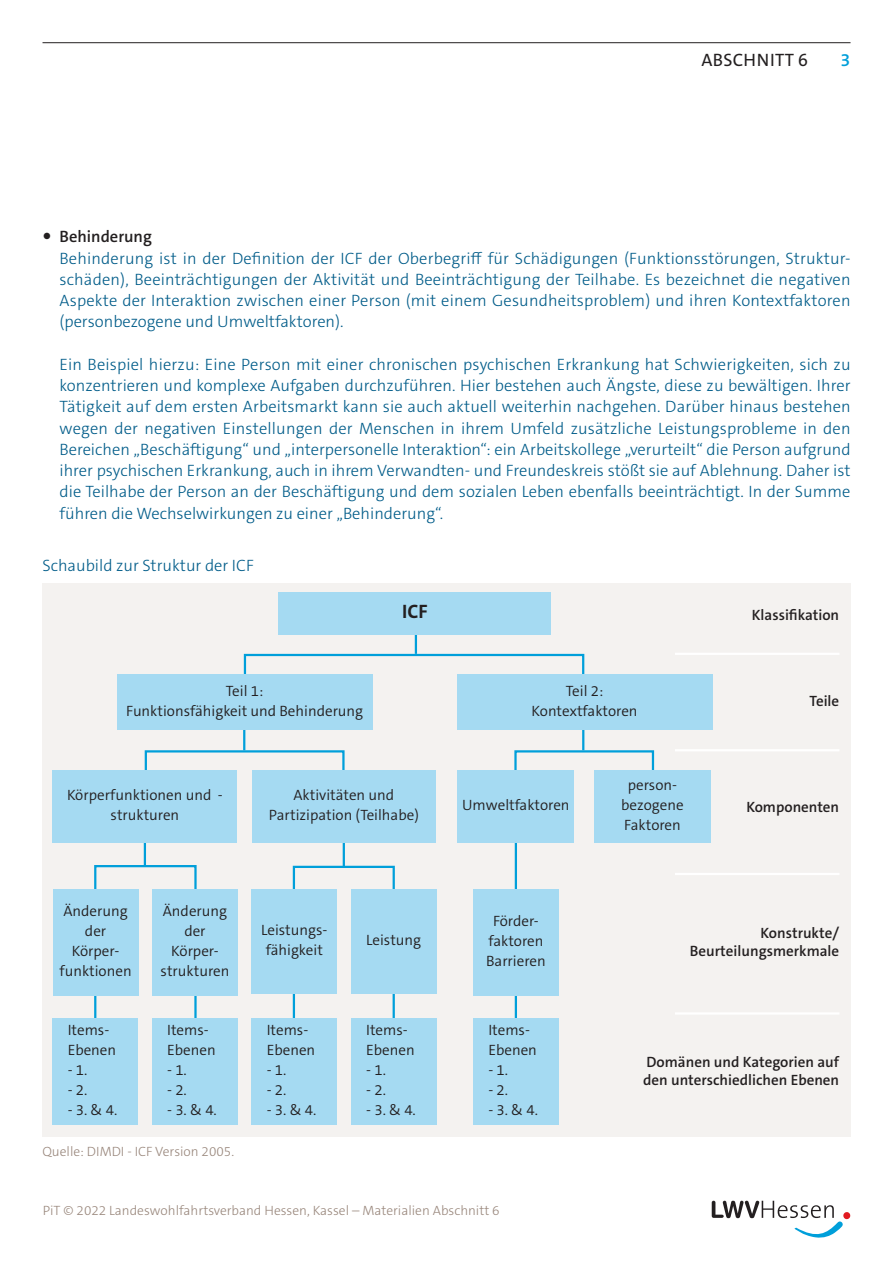
<style>
.page{position:relative;width:893px;height:1263px;background:#fff}
.page>*{position:absolute;margin:0;border:0;box-sizing:border-box;transform-origin:0 0}
.t1{font:700 19.5px "The Sans C5";color:#231f20}
.t2{font:18px "The Sans C5";letter-spacing:.02em;color:#231f20}
.t3{font:600 18px "The Sans C5";color:#009fda}
.t4{font:300 16.5px/21.3px "The Sans C5";letter-spacing:.01em;color:#005c89}
.t5{font:300 15px/20px "The Sans C5";color:#231f20;text-align:center}
.t6{font:600 15px/18px "The Sans C5";color:#231f20;text-align:right}
.t7{font:300 13.5px "The Sans C5";color:#99877c}
.s1{font-weight:600;color:#231f20}
</style>
<div class="page">
<hr style="left:43px;top:42px;width:807px;height:1px;background:#231f20">
<div style="left:42px;top:583px;width:808px;height:553px;background:#f4f2f0"></div>
<svg style="left:292px;top:865px;width:104px;height:153px"></svg>
<svg style="left:93px;top:864px;width:105px;height:154px"></svg>
<div style="left:252px;top:889px;width:85px;height:104px;background:#a5daf2"></div>
<div style="left:351px;top:889px;width:85px;height:104px;background:#a5daf2"></div>
<div style="left:53px;top:889px;width:85px;height:106px;background:#a5daf2"></div>
<div style="left:152px;top:889px;width:85px;height:106px;background:#a5daf2"></div>
<hr style="left:144px;top:838px;width:2px;height:28px;background:#009fda">
<hr style="left:343px;top:838px;width:2px;height:28px;background:#009fda">
<hr style="left:515px;top:838px;width:2px;height:186px;background:#009fda">
<div style="left:473px;top:889px;width:85px;height:106px;background:#a5daf2"></div>
<svg style="left:144px;top:749px;width:201px;height:21px"></svg>
<div style="left:53px;top:770px;width:184px;height:73px;background:#a5daf2"></div>
<div style="left:252px;top:770px;width:184px;height:73px;background:#a5daf2"></div>
<hr style="left:243px;top:722px;width:2px;height:28px;background:#009fda">
<svg style="left:514px;top:749px;width:141px;height:21px"></svg>
<hr style="left:582px;top:722px;width:2px;height:28px;background:#009fda">
<div style="left:594px;top:770px;width:117px;height:73px;background:#a5daf2"></div>
<div style="left:457px;top:770px;width:117px;height:73px;background:#a5daf2"></div>
<svg style="left:243px;top:653px;width:342px;height:46px"></svg>
<hr style="left:415px;top:626px;width:2px;height:28px;background:#009fda">
<div style="left:117px;top:675px;width:255px;height:55px;background:#a5daf2"></div>
<div style="left:457px;top:675px;width:255px;height:55px;background:#a5daf2"></div>
<div style="left:279px;top:592px;width:272px;height:42px;background:#a5daf2"></div>
<div style="left:252px;top:1018px;width:85px;height:107px;background:#a5daf2"></div>
<div style="left:351px;top:1018px;width:85px;height:107px;background:#a5daf2"></div>
<div style="left:53px;top:1018px;width:85px;height:107px;background:#a5daf2"></div>
<div style="left:152px;top:1018px;width:85px;height:107px;background:#a5daf2"></div>
<div style="left:473px;top:1018px;width:85px;height:107px;background:#a5daf2"></div>
<hr style="left:675px;top:1012px;width:164px;height:2px;background:#fff">
<hr style="left:675px;top:873px;width:164px;height:2px;background:#fff">
<hr style="left:675px;top:749px;width:164px;height:2px;background:#fff">
<hr style="left:675px;top:653px;width:164px;height:2px;background:#fff">
<svg style="left:712px;top:1201px;width:138px;height:36px"></svg>
<p class="t2" style="left:701px;top:49px;width:108px">ABSCHNITT 6</p>
<p class="t3" style="left:840px;top:53px;width:11px">3</p>
<p class="t4" style="left:60px;top:228px;width:793px"><span class="s1">Behinderung<br></span>Behinderung ist in der Definition der ICF der Oberbegriff für Schädigungen (Funktionsstörungen, Struktur&shy;schäden), Beeinträchtigungen der Aktivität und Beeinträchtigung der Teilhabe. Es bezeichnet die negativen Aspekte der Interaktion zwischen einer Person (mit einem Gesundheitsproblem) und ihren Kontextfaktoren (personbezogene und Umweltfaktoren).</p>
<p class="t4" style="left:60px;top:355px;width:793px;text-align:justify">Ein Beispiel hierzu: Eine Person mit einer chronischen psychischen Erkrankung hat Schwierigkeiten, sich zu konzentrieren und komplexe Aufgaben durchzuführen. Hier bestehen auch Ängste, diese zu bewältigen. Ihrer Tätigkeit auf dem ersten Arbeitsmarkt kann sie auch aktuell weiterhin nachgehen. Darüber hinaus bestehen wegen der negativen Einstellungen der Menschen in ihrem Umfeld zusätzliche Leistungsprobleme in den Bereichen „Beschäftigung“ und „interpersonelle Interaktion“: ein Arbeitskollege „verurteilt“ die Person aufgrund ihrer psychischen Erkrankung, auch in ihrem Verwandten- und Freundeskreis stößt sie auf Ablehnung. Daher ist die Teilhabe der Person an der Beschäftigung und dem sozialen Leben ebenfalls beeinträchtigt. In der Summe führen die Wechselwirkungen zu einer „Behinderung“.</p>
<p class="t4" style="left:42px;top:556px;width:213px">Schaubild zur Struktur der ICF</p>
<p class="t1" style="left:402px;top:600px;width:27px">ICF</p>
<p class="t6" style="left:752px;top:607px;width:89px">Klassifikation</p>
<p class="t5" style="left:126px;top:682px;width:239px">Teil 1:<br>Funktionsfähigkeit und Behinderung</p>
<p class="t5" style="left:532px;top:682px;width:107px">Teil 2:<br>Kontextfaktoren</p>
<p class="t6" style="left:810px;top:693px;width:31px">Teile</p>
<p class="t5" style="left:67px;top:787px;width:157px">Körperfunktionen und - strukturen</p>
<p class="t5" style="left:269px;top:787px;width:152px">Aktivitäten und<br>Partizipation (Teilhabe)</p>
<p class="t5" style="left:462px;top:796px;width:109px">Umweltfaktoren</p>
<p class="t5" style="left:621px;top:777px;width:64px">person&shy;bezogene<br>Faktoren</p>
<p class="t6" style="left:746px;top:799px;width:94px">Komponenten</p>
<p class="t5" style="left:59px;top:902px;width:74px">Änderung der<br>Körper&shy;funktionen</p>
<p class="t5" style="left:161px;top:902px;width:70px">Änderung der<br>Körper&shy;strukturen</p>
<p class="t5" style="left:68px;top:1022px;width:50px;text-align:left">Items-<br>Ebenen -1.<br>-2.</p>
<p class="t5" style="left:68px;top:1101px;width:51px">- 3. &amp; 4.</p>
<p class="t5" style="left:167px;top:1022px;width:50px;text-align:left">Items-<br>Ebenen -1.<br>-2.</p>
<p class="t5" style="left:167px;top:1101px;width:51px">- 3. &amp; 4.</p>
<p class="t7" style="left:42px;top:1146px;width:193px">Quelle: DIMDI - ICF Version 2005.</p>
<p class="t5" style="left:261px;top:921px;width:68px">Leistungs&shy;fähigkeit</p>
<p class="t5" style="left:366px;top:931px;width:56px">Leistung</p>
<p class="t5" style="left:267px;top:1022px;width:50px;text-align:left">Items-<br>Ebenen -1.<br>-2.</p>
<p class="t5" style="left:267px;top:1101px;width:51px">- 3. &amp; 4.</p>
<p class="t5" style="left:366px;top:1022px;width:50px;text-align:left">Items-<br>Ebenen -1.<br>-2.</p>
<p class="t5" style="left:366px;top:1101px;width:51px">- 3. &amp; 4.</p>
<p class="t5" style="left:486px;top:912px;width:61px">Förder&shy;faktoren<br>Barrieren</p>
<p class="t6" style="left:690px;top:925px;width:151px">Konstrukte/<br>Beurteilungsmerkmale</p>
<p class="t5" style="left:488px;top:1022px;width:50px;text-align:left">Items-<br>Ebenen -1.<br>-2.</p>
<p class="t5" style="left:488px;top:1101px;width:51px">- 3. &amp; 4.</p>
<p class="t6" style="left:643px;top:1054px;width:197px;text-align:left">Domänen und Kategorien auf den unterschiedlichen Ebenen</p>
<p class="t7" style="left:43px;top:1205px;width:459px">PiT © 2022 Landeswohlfahrtsverband Hessen, Kassel – Materialien Abschnitt 6</p>
</div>
